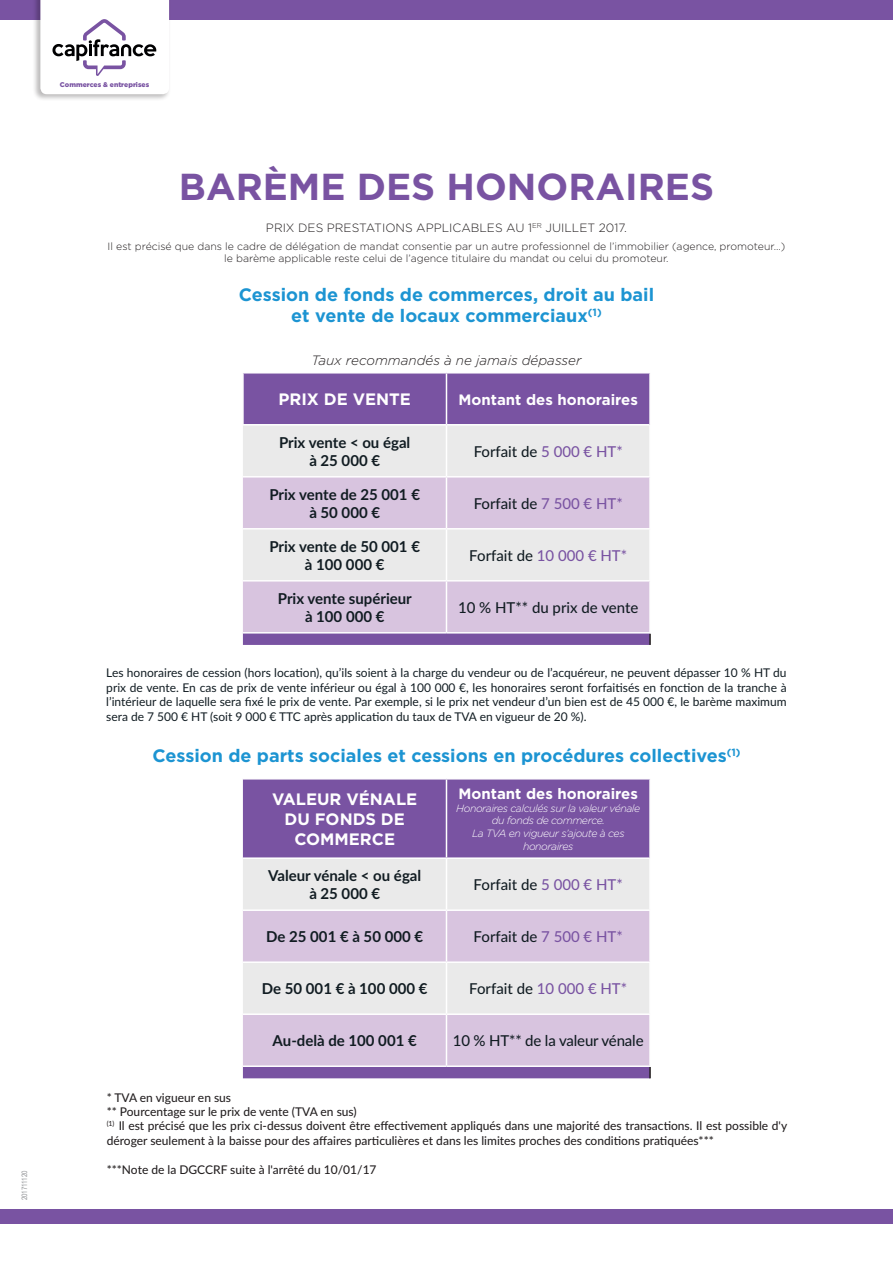
<style>
.page{position:relative;width:893px;height:1263px;background:#fff}
.page>*{position:absolute;margin:0;border:0;box-sizing:border-box;transform-origin:0 0}
.t1{font:700 37.5px "Gotham";color:#7953a2}
.t2{font:700 18px/21.6px "Gotham";color:#1c94d2;text-align:center}
.t3{font:700 16.5px/19.8px "Gotham";color:#fff;text-align:center}
.t4{font:700 15px/18px "Lato";color:#111c22;text-align:center}
.t5{font:500 15px "Lato";color:#111c22}
.t6{font:700 15px "Gotham";color:#fff}
.t7{font:italic 300 13.5px "Gotham";color:#231f20}
.t8{font:12px/14.4px "Lato";color:#111c22;text-align:justify}
.t9{font:500 12px/14.4px "Lato";color:#231f20}
.t10{font:300 12px "Gotham";color:#231f20}
.t11{font:300 10.5px/12.6px "Gotham";color:#231f20;text-align:center}
.t12{font:italic 300 10.5px/12.6px "Gotham";letter-spacing:-.04em;color:#fff;text-align:center}
.t13{font:7.5px "Arial Narrow";color:#939598}
.t14{font:900 6.9px "Gotham";color:#7953a2}
.s1{color:#7953a2}
</style>
<div class="page">
<div style="left:0;top:0;width:893px;height:19px;background:#7953a2"></div>
<div style="left:33px;top:0;width:138px;height:102px;background:#231f20;opacity:.3"></div>
<div style="left:0;top:1209px;width:893px;height:15px;background:#7953a2"></div>
<svg style="left:40px;top:0;width:129px;height:94px"></svg>
<div style="left:243px;top:373px;width:406px;height:272px;background:#7953a2"></div>
<div style="left:243px;top:425px;width:406px;height:51px;background:#eaeaea"></div>
<svg style="left:243px;top:477px;width:406px;height:155px;background:#ded1e2"></svg>
<svg style="left:649px;top:633px;width:2px;height:12px"></svg>
<hr style="left:242px;top:373px;width:2px;height:51px;background:#fff">
<hr style="left:446px;top:425px;width:1px;height:51px;background:#fff">
<hr style="left:243px;top:476px;width:203px;height:1px;background:#fff">
<hr style="left:446px;top:476px;width:205px;height:1px;background:#fff">
<hr style="left:446px;top:477px;width:1px;height:51px;background:#fff">
<hr style="left:243px;top:528px;width:203px;height:1px;background:#fff">
<hr style="left:446px;top:528px;width:205px;height:1px;background:#fff">
<hr style="left:446px;top:529px;width:1px;height:51px;background:#fff">
<hr style="left:243px;top:580px;width:203px;height:1px;background:#fff">
<hr style="left:446px;top:580px;width:205px;height:1px;background:#fff">
<hr style="left:446px;top:581px;width:1px;height:51px;background:#fff">
<hr style="left:242px;top:424px;width:204px;height:1px;background:#fff">
<hr style="left:446px;top:424px;width:203px;height:1px;background:#fff">
<hr style="left:446px;top:373px;width:1px;height:51px;background:#fff">
<hr style="left:243px;top:632px;width:203px;height:1px;background:#fff">
<hr style="left:446px;top:632px;width:205px;height:1px;background:#fff">
<div style="left:243px;top:779px;width:406px;height:299px;background:#7953a2"></div>
<div style="left:243px;top:859px;width:406px;height:50px;background:#eaeaea"></div>
<svg style="left:243px;top:911px;width:406px;height:154px;background:#ded0e2"></svg>
<svg style="left:649px;top:1067px;width:2px;height:11px"></svg>
<hr style="left:446px;top:859px;width:1px;height:50px;background:#fff">
<hr style="left:243px;top:909px;width:203px;height:2px;background:#fff">
<hr style="left:446px;top:909px;width:205px;height:2px;background:#fff">
<hr style="left:446px;top:911px;width:1px;height:50px;background:#fff">
<hr style="left:243px;top:961px;width:203px;height:2px;background:#fff">
<hr style="left:446px;top:961px;width:205px;height:2px;background:#fff">
<hr style="left:446px;top:963px;width:1px;height:50px;background:#fff">
<hr style="left:243px;top:1013px;width:203px;height:2px;background:#fff">
<hr style="left:446px;top:1013px;width:205px;height:2px;background:#fff">
<hr style="left:446px;top:1015px;width:1px;height:50px;background:#fff">
<hr style="left:243px;top:1065px;width:203px;height:2px;background:#fff">
<hr style="left:446px;top:1065px;width:205px;height:2px;background:#fff">
<hr style="left:243px;top:857px;width:203px;height:2px;background:#fff">
<hr style="left:446px;top:857px;width:203px;height:2px;background:#fff">
<hr style="left:446px;top:779px;width:1px;height:78px;background:#fff">
<p class="t13" style="left:19px;top:1200px;width:31px;rotate:-90deg">201711120</p>
<p class="t14" style="left:60px;top:80px;width:91px">Commerces &amp; entreprises</p>
<h1 class="t1" style="left:179px;top:162px;width:537px">BARÈME DES HONORAIRES</h1>
<p class="t10" style="left:266px;top:220px;width:362px">PRIX DES PRESTATIONS APPLICABLES AU 1<sup>ER</sup> JUILLET 2017.</p>
<p class="t11" style="left:108px;top:239px;width:679px">Il est précisé que dans le cadre de délégation de mandat consentie par un autre professionnel de l’immobilier (agence, promoteur…) le barème applicable reste celui de l’agence titulaire du mandat ou celui du promoteur.</p>
<h2 class="t2" style="left:239px;top:283px;width:417px">Cession de fonds de commerces, droit au bail et vente de locaux commerciaux<sup>(1)</sup></h2>
<p class="t7" style="left:312px;top:351px;width:271px">Taux recommandés à ne jamais dépasser</p>
<h3 class="t3" style="left:278px;top:389px;width:134px">PRIX DE VENTE</h3>
<p class="t6" style="left:458px;top:389px;width:181px">Montant des honoraires</p>
<p class="t4" style="left:279px;top:433px;width:133px">Prix vente &lt; ou égal à 25 000 €</p>
<p class="t5" style="left:474px;top:441px;width:151px">Forfait de <span class="s1">5 000 € HT*</span></p>
<p class="t4" style="left:269px;top:485px;width:152px">Prix vente de 25 001 € à 50 000 €</p>
<p class="t5" style="left:474px;top:493px;width:151px">Forfait de <span class="s1">7 500 € HT*</span></p>
<p class="t4" style="left:269px;top:537px;width:152px">Prix vente de 50 001 € à 100 000 €</p>
<p class="t5" style="left:469px;top:545px;width:159px">Forfait de <span class="s1">10 000 € HT*</span></p>
<p class="t4" style="left:278px;top:589px;width:136px">Prix vente supérieur à 100 000 €</p>
<p class="t5" style="left:458px;top:597px;width:182px">10 % HT** du prix de vente</p>
<p class="t8" style="left:106px;top:665px;width:682px">Les honoraires de cession (hors location), qu’ils soient à la charge du vendeur ou de l’acquéreur, ne peuvent dépasser 10 % HT du prix de vente. En cas de prix de vente inférieur ou égal à 100 000 €, les honoraires seront forfaitisés en fonction de la tranche à l’intérieur de laquelle sera fixé le prix de vente. Par exemple, si le prix net vendeur d’un bien est de 45 000 €, le barème maximum sera de 7 500 € HT (soit 9 000 € TTC après application du taux de TVA en vigueur de 20 %).</p>
<h2 class="t2" style="left:152px;top:745px;width:590px">Cession de parts sociales et cessions en procédures collectives<sup>(1)</sup></h2>
<h3 class="t3" style="left:272px;top:789px;width:147px">VALEUR VÉNALE<br>DU FONDS DE<br>COMMERCE</h3>
<p class="t6" style="left:458px;top:784px;width:181px">Montant des honoraires</p>
<p class="t12" style="left:456px;top:801px;width:186px">Honoraires calculés sur la valeur vénale du fonds de commerce.<br>La TVA en vigueur s’ajoute à ces honoraires</p>
<p class="t4" style="left:268px;top:866px;width:155px">Valeur vénale &lt; ou égal à 25 000 €</p>
<p class="t5" style="left:474px;top:874px;width:151px">Forfait de <span class="s1">5 000 € HT*</span></p>
<p class="t4" style="left:266px;top:927px;width:158px">De 25 001 € à 50 000 €</p>
<p class="t5" style="left:474px;top:926px;width:151px">Forfait de <span class="s1">7 500 € HT*</span></p>
<p class="t4" style="left:262px;top:979px;width:167px">De 50 001 € à 100 000 €</p>
<p class="t5" style="left:469px;top:978px;width:159px">Forfait de <span class="s1">10 000 € HT*</span></p>
<p class="t4" style="left:273px;top:1031px;width:146px">Au-delà de 100 001 €</p>
<p class="t5" style="left:453px;top:1030px;width:192px">10 % HT** de la valeur vénale</p>
<p class="t9" style="left:107px;top:1089px;width:682px">* TVA en vigueur en sus<br>** Pourcentage sur le prix de vente (TVA en sus)<br><sup>(1)</sup> Il est précisé que les prix ci-dessus doivent être effectivement appliqués dans une majorité des transactions. Il est possible d'y déroger seulement à la baisse pour des affaires particulières et dans les limites proches des conditions pratiquées***</p>
<p class="t9" style="left:107px;top:1161px;width:271px">***Note de la DGCCRF suite à l'arrêté du 10/01/17</p>
</div>
